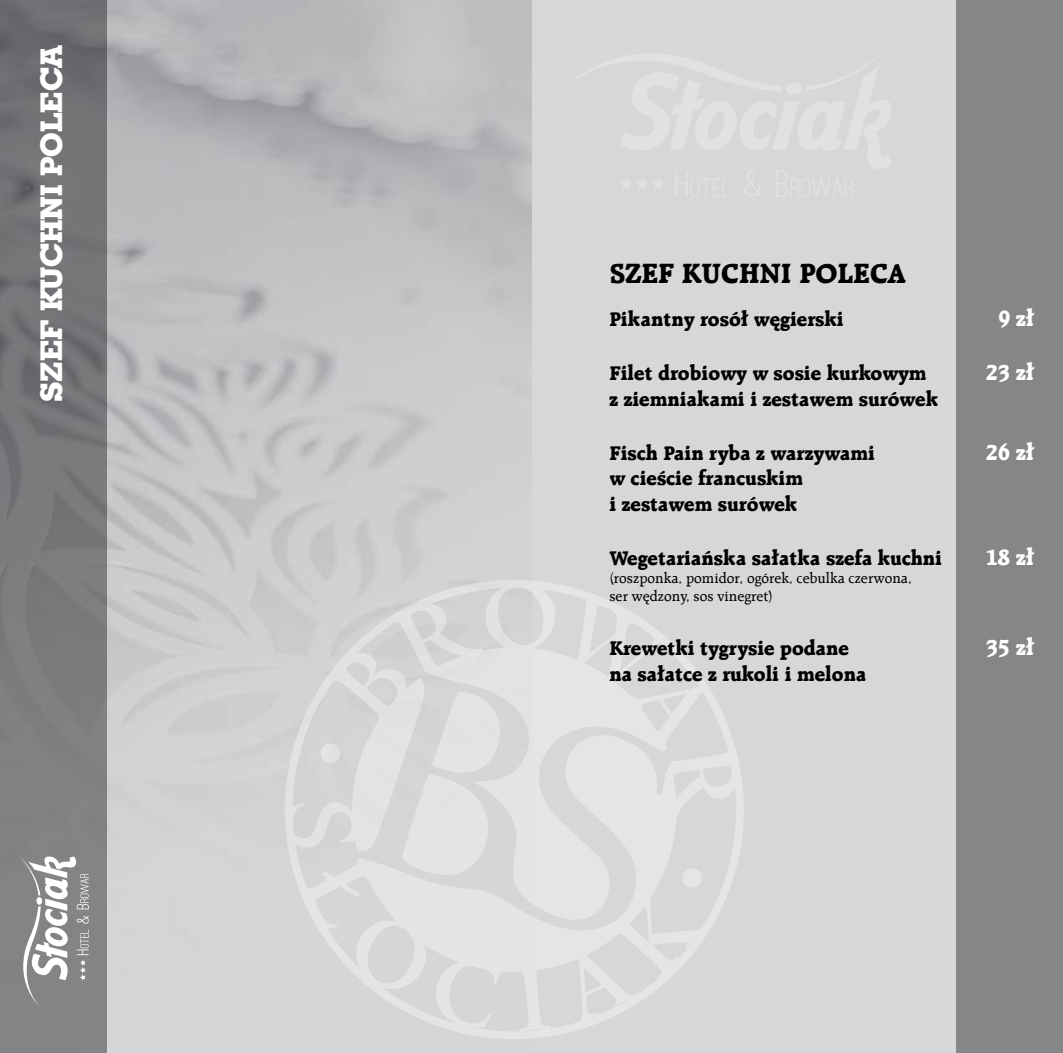
<style>
.page{position:relative;width:1063px;height:1053px;background:#fff}
.page>*{position:absolute;margin:0;border:0;box-sizing:border-box;transform-origin:0 0}
.t1{font:30px "Raleigh X Bd EU";color:#000}
.t2{font:30px "Geo Slab 703 X Bd EU";color:#fff}
.t3{font:23.75px "Raleigh X Bd EU";color:#fff}
.t4{font:21.25px/25.5px "Raleigh X Bd EU";color:#000}
.t5{font:15px/18px "Raleigh Md EU";color:#000}
</style>
<div class="page">
<div style="left:531px;top:0;width:532px;height:1052px;background:#d5d7d8"></div>
<div style="left:957px;top:0;width:106px;height:1052px;background:#848688"></div>
<img style="left:0;top:0;width:531px;height:1052px">
<svg style="left:256px;top:551px;width:488px;height:501px;fill:#d5d7d8"></svg>
<svg style="left:10px;top:855px;width:79px;height:152px"></svg>
<svg style="left:580px;top:54px;width:311px;height:142px"></svg>
<h1 class="t2" style="left:32px;top:402px;width:358px;rotate:-90deg">SZEF KUCHNI POLECA</h1>
<h1 class="t1" style="left:609px;top:255px;width:298px">SZEF KUCHNI POLECA</h1>
<p class="t4" style="left:609px;top:307px;width:236px">Pikantny rosół węgierski</p>
<p class="t3" style="left:998px;top:304px;width:37px">9 zł</p>
<p class="t4" style="left:609px;top:361px;width:319px">Filet drobiowy w sosie kurkowym</p>
<p class="t3" style="left:986px;top:358px;width:50px">23 zł</p>
<p class="t4" style="left:609px;top:386px;width:330px">z ziemniakami i zestawem surówek</p>
<p class="t4" style="left:609px;top:440px;width:267px">Fisch Pain ryba z warzywami</p>
<p class="t3" style="left:986px;top:437px;width:50px">26 zł</p>
<p class="t4" style="left:609px;top:466px;width:195px">w cieście francuskim i zestawem surówek</p>
<p class="t4" style="left:609px;top:545px;width:334px">Wegetariańska sałatka szefa kuchni</p>
<p class="t3" style="left:986px;top:542px;width:50px">18 zł</p>
<p class="t5" style="left:609px;top:569px;width:304px">(roszponka, pomidor, ogórek, cebulka czerwona, ser wędzony, sos vinegret)</p>
<p class="t4" style="left:609px;top:635px;width:241px">Krewetki tygrysie podane</p>
<p class="t3" style="left:986px;top:632px;width:50px">35 zł</p>
<p class="t4" style="left:609px;top:661px;width:258px">na sałatce z rukoli i melona</p>
</div>
